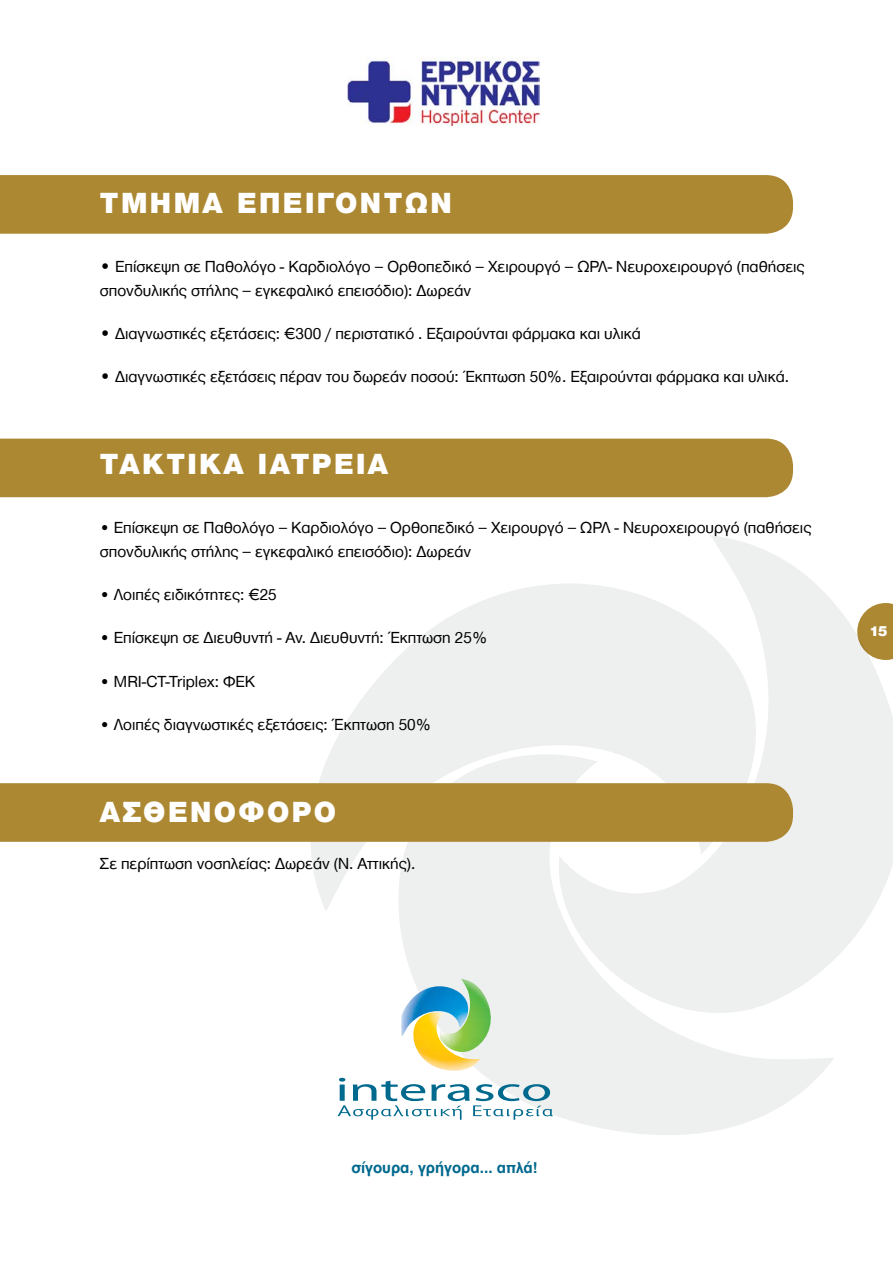
<style>
.page{position:relative;width:893px;height:1263px;background:#fff}
.page>*{position:absolute;margin:0;border:0;box-sizing:border-box;transform-origin:0 0}
.t1{font:900 30px "CF Helvetica";letter-spacing:.08em;color:#fff}
.t2{font:16.5px/24px "CF Helvetica";color:#000}
.t3{font:900 15px "CF Helvetica";color:#fff}
.t4{font:14.85px "UB Helvetica Bold";color:#00698e}
.s1{font-size:18px}
</style>
<div class="page">
<svg style="left:311px;top:584px;width:241px;height:326px;fill:#eeefef"></svg>
<svg style="left:387px;top:754px;width:447px;height:381px;fill:#eeefef"></svg>
<svg style="left:552px;top:535px;width:341px;height:478px;fill:#eeefef"></svg>
<svg style="left:338px;top:1078px;width:215px;height:42px"></svg>
<img style="left:401px;top:986px;width:39px;height:50px">
<img style="left:413px;top:1012px;width:67px;height:60px">
<img style="left:440px;top:979px;width:52px;height:75px">
<img style="left:347px;top:58px;width:192px;height:67px">
<div style="left:0;top:175px;width:793px;height:59px;background:#ac8832"></div>
<div style="left:0;top:439px;width:793px;height:58px;background:#ac8832"></div>
<div style="left:0;top:783px;width:793px;height:59px;background:#ac8832"></div>
<h1 class="t1" style="left:100px;top:187px;width:48px">Τμήμα</h1>
<h1 class="t1" style="left:237px;top:187px;width:41px">Επει</h1>
<h1 class="t1" style="left:317px;top:187px;width:43px">γόντων</h1>
<p class="t2" style="left:100px;top:255px;width:706px"><span class="s1">•</span> Επίσκεψη σε Παθολόγο - Καρδιολόγο – Ορθοπεδικό – Χειρουργό – ΩΡΛ- Νευροχειρουργό (παθήσεις σπονδυλικής στήλης – εγκεφαλικό επεισόδιο): Δωρεάν</p>
<p class="t2" style="left:100px;top:322px;width:542px"><span class="s1">•</span> Διαγνωστικές εξετάσεις: €300 / περιστατικό . Εξαιρούνται φάρμακα και υλικά</p>
<p class="t2" style="left:100px;top:365px;width:691px"><span class="s1">•</span> Διαγνωστικές εξετάσεις πέραν του δωρεάν ποσού: Έκπτωση 50%. Εξαιρούνται φάρμακα και υλικά.</p>
<h1 class="t1" style="left:100px;top:448px;width:42px">Τακτικά</h1>
<h1 class="t1" style="left:258px;top:448px;width:33px">Ιατρεία</h1>
<p class="t2" style="left:100px;top:516px;width:713px">• Επίσκεψη σε Παθολόγο – Καρδιολόγο – Ορθοπεδικό – Χειρουργό – ΩΡΛ - Νευροχειρουργό (παθήσεις σπονδυλικής στήλης – εγκεφαλικό επεισόδιο): Δωρεάν</p>
<p class="t2" style="left:100px;top:583px;width:178px">• Λοιπές ειδικότητες: €25</p>
<p class="t2" style="left:100px;top:626px;width:389px">• Επίσκεψη σε Διευθυντή - Αν. Διευθυντή: Έκπτωση 25%</p>
<p class="t2" style="left:100px;top:669px;width:157px">• MRI-CT-Triplex: ΦΕΚ</p>
<p class="t2" style="left:100px;top:712px;width:333px">• Λοιπές διαγνωστικές εξετάσεις: Έκπτωση 50%</p>
<h1 class="t1" style="left:100px;top:795px;width:93px">Ασθενοφόρo</h1>
<p class="t2" style="left:100px;top:851px;width:317px">Σε περίπτωση νοσηλείας: Δωρεάν (N. Αττικής).</p>
<p class="t3" style="left:870px;top:622px;width:19px">15</p>
<p class="t4" style="left:352px;top:1158px;width:188px">σίγουρα, γρήγορα... απλά!</p>
</div>
